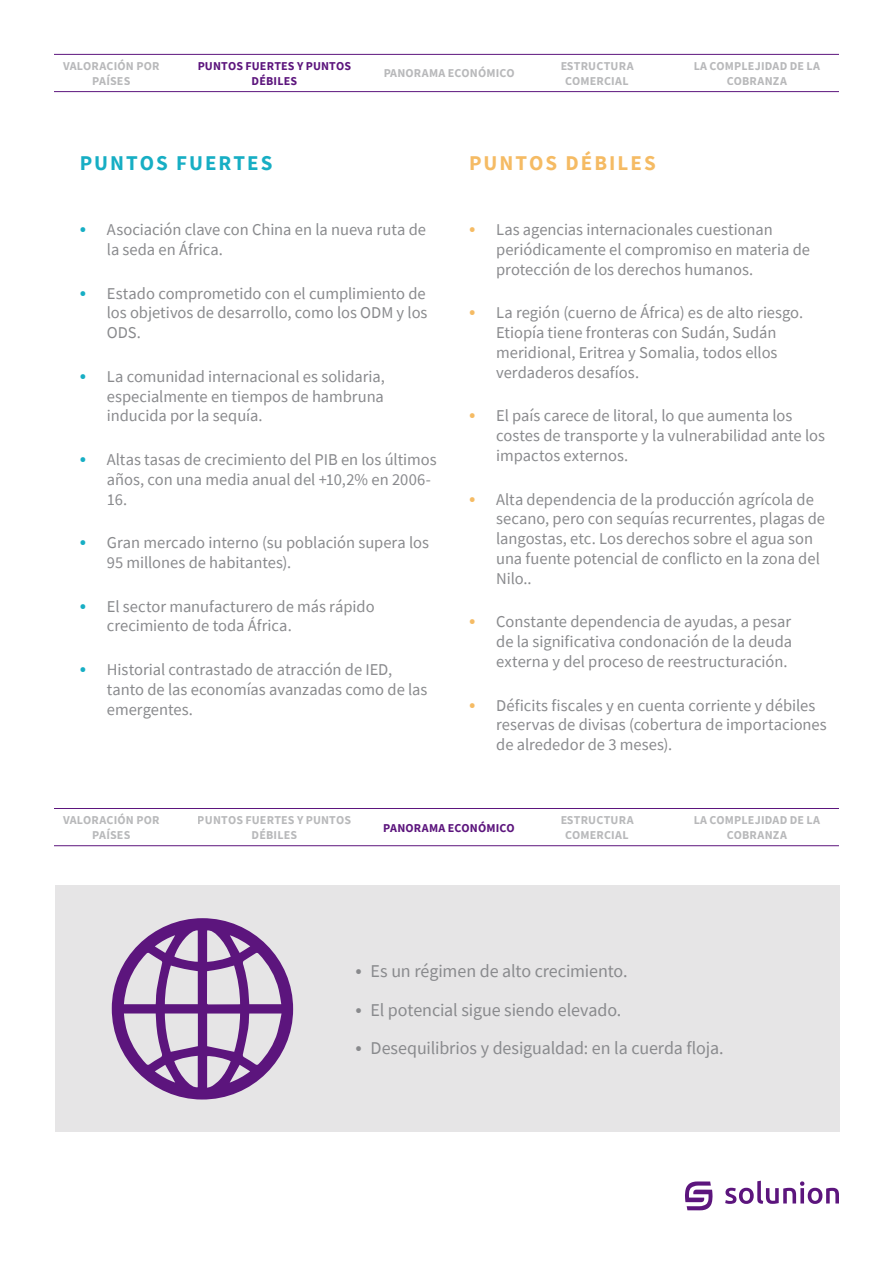
<style>
.page{position:relative;width:893px;height:1263px;background:#fff}
.page>*{position:absolute;margin:0;border:0;box-sizing:border-box;transform-origin:0 0}
.t1{font:700 21px "Source Sans Pro";letter-spacing:.095em;color:#17aec4}
.t2{font:700 21px "Source Sans Pro";letter-spacing:.095em;color:#f5bb64}
.t3{font:18px "Source Sans Pro";letter-spacing:-.005em;color:#898a8d}
.t4{font:16.5px/19.8px "Source Sans Pro";color:#898a8d}
.t5{font:700 12px/14.4px "Source Sans Pro";letter-spacing:.015em;color:#898a8d;text-align:center}
.t6{font:700 12px/14.4px "Source Sans Pro";letter-spacing:.015em;color:#5c157d;text-align:center}
.s1{font-size:21px;color:#17aec4}
.s2{font-size:21px;color:#f5bb64}
.s3{font-size:21px}
</style>
<div class="page">
<svg style="left:725px;top:1181px;width:114px;height:23px"></svg>
<svg style="left:685px;top:1181px;width:28px;height:29px"></svg>
<hr style="left:54px;top:808px;width:785px;height:1px;background:#5c157d">
<hr style="left:54px;top:845px;width:785px;height:1px;background:#5c157d">
<hr style="left:54px;top:54px;width:785px;height:1px;background:#5c157d">
<hr style="left:54px;top:91px;width:785px;height:1px;background:#5c157d">
<div style="left:55px;top:886px;width:784px;height:246px;background:#e6e5e6"></div>
<svg style="left:112px;top:918px;width:181px;height:182px"></svg>
<p class="t5" style="left:63px;top:59px;width:98px">VALORACIÓN POR<br>PAÍSES</p>
<p class="t5" style="left:383px;top:66px;width:133px">PANORAMA ECONÓMICO</p>
<p class="t6" style="left:198px;top:59px;width:155px">PUNTOS FUERTES Y PUNTOS<br>DÉBILES</p>
<p class="t5" style="left:560px;top:59px;width:75px">ESTRUCTURA<br>COMERCIAL</p>
<p class="t5" style="left:693px;top:59px;width:128px">LA COMPLEJIDAD DE LA<br>COBRANZA</p>
<p class="t1" style="left:80px;top:151px;width:194px">PUNTOS FUERTES</p>
<p class="t2" style="left:469px;top:151px;width:188px">PUNTOS DÉBILES</p>
<p class="t4" style="left:107px;top:220px;width:321px;text-indent:-27px"><span class="s1">•</span> Asociación clave con China en la nueva ruta de la seda en África.</p>
<p class="t4" style="left:107px;top:283px;width:322px;text-align:justify;text-indent:-27px"><span class="s1">•</span> Estado comprometido con el cumplimiento de los objetivos de desarrollo, como los ODM y los ODS.</p>
<p class="t4" style="left:107px;top:367px;width:280px;text-align:justify;text-indent:-27px"><span class="s1">•</span> La comunidad internacional es solidaria, especialmente en tiempos de hambruna inducida por la sequía.</p>
<p class="t4" style="left:107px;top:450px;width:331px;text-indent:-27px"><span class="s1">•</span> Altas tasas de crecimiento del PIB en los últimos años, con una media anual del +10,2% en 2006-<br>16.</p>
<p class="t4" style="left:107px;top:533px;width:324px;text-indent:-27px"><span class="s1">•</span> Gran mercado interno (su población supera los<br>95 millones de habitantes).</p>
<p class="t4" style="left:107px;top:596px;width:269px;text-indent:-27px"><span class="s1">•</span> El sector manufacturero de más rápido crecimiento de toda África.</p>
<p class="t4" style="left:107px;top:660px;width:322px;text-indent:-27px"><span class="s1">•</span> Historial contrastado de atracción de IED, tanto de las economías avanzadas como de las emergentes.</p>
<p class="t4" style="left:496px;top:220px;width:315px;text-indent:-27px"><span class="s2">•</span> Las agencias internacionales cuestionan periódicamente el compromiso en materia de protección de los derechos humanos.</p>
<p class="t4" style="left:496px;top:303px;width:308px;text-indent:-27px"><span class="s2">•</span> La región (cuerno de África) es de alto riesgo.<br>Etiopía tiene fronteras con Sudán, Sudán meridional, Eritrea y Somalia, todos ellos verdaderos desafíos.</p>
<p class="t4" style="left:496px;top:406px;width:330px;text-indent:-27px"><span class="s2">•</span> El país carece de litoral, lo que aumenta los costes de transporte y la vulnerabilidad ante los impactos externos.</p>
<p class="t4" style="left:496px;top:489px;width:330px;text-indent:-27px"><span class="s2">•</span> Alta dependencia de la producción agrícola de secano, pero con sequías recurrentes, plagas de langostas, etc. Los derechos sobre el agua son una fuente potencial de conflicto en la zona del Nilo..</p>
<p class="t4" style="left:496px;top:612px;width:297px;text-align:justify;text-indent:-27px"><span class="s2">•</span> Constante dependencia de ayudas, a pesar de la significativa condonación de la deuda externa y del proceso de reestructuración.</p>
<p class="t4" style="left:496px;top:695px;width:332px;text-indent:-27px"><span class="s2">•</span> Déficits fiscales y en cuenta corriente y débiles reservas de divisas (cobertura de importaciones de alrededor de 3 meses).</p>
<p class="t5" style="left:63px;top:813px;width:98px">VALORACIÓN POR<br>PAÍSES</p>
<p class="t6" style="left:383px;top:820px;width:133px">PANORAMA ECONÓMICO</p>
<p class="t5" style="left:198px;top:813px;width:155px">PUNTOS FUERTES Y PUNTOS<br>DÉBILES</p>
<p class="t5" style="left:560px;top:813px;width:75px">ESTRUCTURA<br>COMERCIAL</p>
<p class="t5" style="left:693px;top:813px;width:128px">LA COMPLEJIDAD DE LA<br>COBRANZA</p>
<p class="t3" style="left:356px;top:961px;width:273px"><span class="s3">•</span> Es un régimen de alto crecimiento.</p>
<p class="t3" style="left:356px;top:1000px;width:267px"><span class="s3">•</span> El potencial sigue siendo elevado.</p>
<p class="t3" style="left:356px;top:1037px;width:370px"><span class="s3">•</span> Desequilibrios y desigualdad: en la cuerda floja.</p>
</div>
